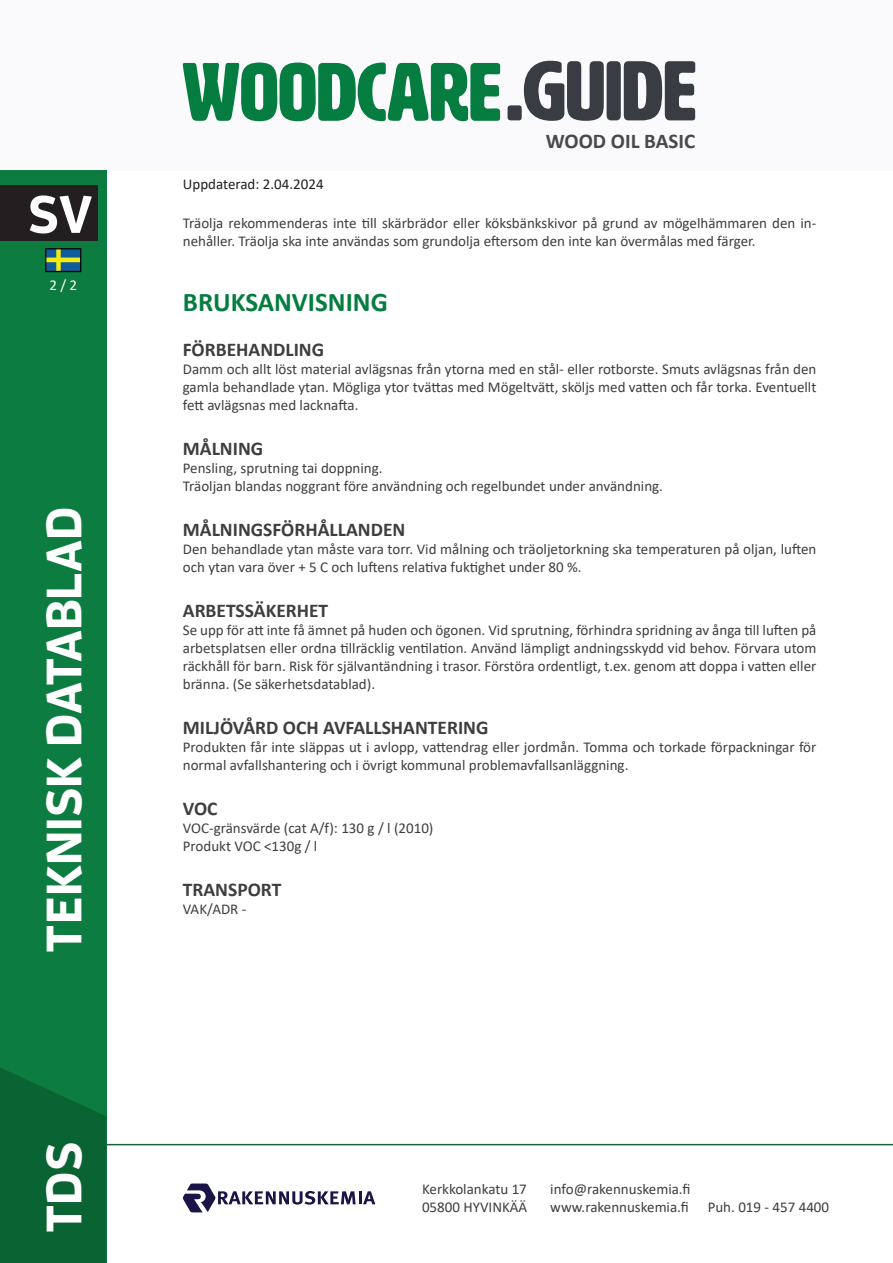
<style>
.page{position:relative;width:893px;height:1263px;background:#fff}
.page>*{position:absolute;margin:0;border:0;box-sizing:border-box;transform-origin:0 0}
.t1{font:700 52.5px "Enzo OT";color:#fff}
.t2{font:700 49.5px "Enzo OT";color:#fff}
.t3{font:700 27px "Calibri";color:#057d40}
.t4{font:700 21px "Calibri";color:#48484e}
.technical_data_paragraph{font:700 19.5px "Calibri";color:#3e3e3f}
.technical_data_paragraph-2{font:15px/18px "Calibri";color:#3e3e3f}
.t5{font:15px "Calibri";color:#231f20}
.t6{font:15px "Calibri";color:#fff}
</style>
<div class="page">
<div style="left:0;top:0;width:893px;height:170px;background:#faf9fb"></div>
<div style="left:0;top:170px;width:106px;height:1093px;background:#0c7c41"></div>
<svg style="left:0;top:1068px;width:106px;height:195px;background:#0a6634"></svg>
<div style="left:507px;top:105px;width:15px;height:15px;background:#393c42;border-radius:4px"></div>
<svg style="left:524px;top:61px;width:171px;height:60px"></svg>
<svg style="left:183px;top:63px;width:317px;height:58px"></svg>
<hr style="left:106px;top:1144px;width:787px;height:1px;background:#0d6434">
<div style="left:0;top:186px;width:98px;height:55px;background:#231f20"></div>
<svg style="left:182px;top:1183px;width:193px;height:29px"></svg>
<svg style="left:45px;top:248px;width:36px;height:24px"></svg>
<h1 class="t1" style="left:28px;top:181px;width:66px">SV</h1>
<p class="t6" style="left:49px;top:275px;width:29px">2 / 2</p>
<h2 class="t2" style="left:33px;top:952px;width:448px;rotate:-90deg">TEKNISK DATABLAD</h2>
<h2 class="t2" style="left:33px;top:1233px;width:93px;rotate:-90deg">TDS</h2>
<p class="t5" style="left:183px;top:173px;width:142px">Uppdaterad: 2.04.2024</p>
<h3 class="t4" style="left:546px;top:126px;width:151px">WOOD OIL BASIC</h3>
<p class="technical_data_paragraph-2" style="left:183px;top:214px;width:635px">Träolja rekommenderas inte till skärbrädor eller köksbänkskivor på grund av mögelhämmaren den in&shy;nehåller. Träolja ska inte användas som grundolja eftersom den inte kan övermålas med färger.</p>
<p class="t3" style="left:183px;top:283px;width:207px">BRUKSANVISNING</p>
<p class="technical_data_paragraph" style="left:183px;top:336px;width:143px">FÖRBEHANDLING</p>
<p class="technical_data_paragraph-2" style="left:183px;top:360px;width:635px;text-align:justify">Damm och allt löst material avlägsnas från ytorna med en stål- eller rotborste. Smuts avlägsnas från den gamla behandlade ytan. Mögliga ytor tvättas med Mögeltvätt, sköljs med vatten och får torka. Eventuellt fett avlägsnas med lacknafta.</p>
<p class="technical_data_paragraph" style="left:183px;top:435px;width:82px">MÅLNING</p>
<p class="technical_data_paragraph-2" style="left:183px;top:459px;width:201px">Pensling, sprutning tai doppning.</p>
<p class="technical_data_paragraph-2" style="left:183px;top:477px;width:482px">Träoljan blandas noggrant före användning och regelbundet under användning.</p>
<p class="technical_data_paragraph" style="left:183px;top:516px;width:224px">MÅLNINGSFÖRHÅLLANDEN</p>
<p class="technical_data_paragraph-2" style="left:183px;top:540px;width:635px">Den behandlade ytan måste vara torr. Vid målning och träoljetorkning ska temperaturen på oljan, luften och ytan vara över + 5 C och luftens relativa fuktighet under 80 %.</p>
<p class="technical_data_paragraph" style="left:183px;top:597px;width:147px">ARBETSSÄKERHET</p>
<p class="technical_data_paragraph-2" style="left:183px;top:621px;width:635px;text-align:justify">Se upp för att inte få ämnet på huden och ögonen. Vid sprutning, förhindra spridning av ånga till luften på arbetsplatsen eller ordna tillräcklig ventilation. Använd lämpligt andningsskydd vid behov. Förvara utom räckhåll för barn. Risk för självantändning i trasor. Förstöra ordentligt, t.ex. genom att doppa i vatten eller bränna. (Se säkerhetsdatablad).</p>
<p class="technical_data_paragraph" style="left:183px;top:714px;width:307px">MILJÖVÅRD OCH AVFALLSHANTERING</p>
<p class="technical_data_paragraph-2" style="left:183px;top:738px;width:635px">Produkten får inte släppas ut i avlopp, vattendrag eller jordmån. Tomma och torkade förpackningar för normal avfallshantering och i övrigt kommunal problemavfallsanläggning.</p>
<p class="technical_data_paragraph" style="left:183px;top:795px;width:36px">VOC</p>
<p class="technical_data_paragraph-2" style="left:183px;top:819px;width:252px">VOC-gränsvärde (cat A/f): 130 g / l (2010)</p>
<p class="technical_data_paragraph-2" style="left:183px;top:837px;width:136px">Produkt VOC &lt;130g / l</p>
<p class="technical_data_paragraph" style="left:183px;top:876px;width:100px">TRANSPORT</p>
<p class="technical_data_paragraph-2" style="left:183px;top:900px;width:65px">VAK/ADR -</p>
<p class="technical_data_paragraph-2" style="left:422px;top:1180px;width:107px">Kerkkolankatu 17<br>05800 HYVINKÄÄ</p>
<p class="technical_data_paragraph-2" style="left:550px;top:1180px;width:142px">info@rakennuskemia.fi www.rakennuskemia.fi</p>
<p class="technical_data_paragraph-2" style="left:708px;top:1198px;width:123px">Puh. 019 - 457 4400</p>
</div>
